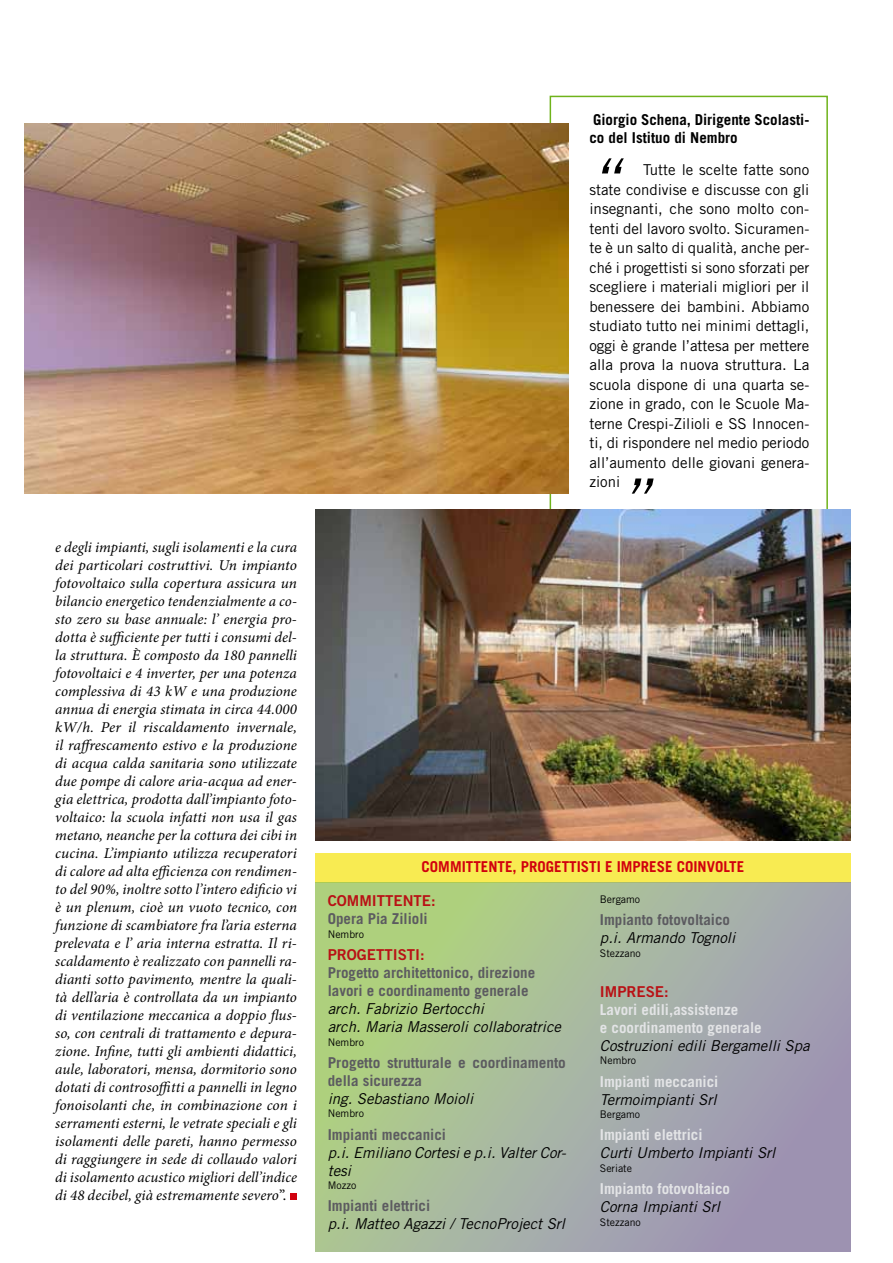
<style>
.page{position:relative;width:893px;height:1263px;background:#fff}
.page>*{position:absolute;margin:0;border:0;box-sizing:border-box;transform-origin:0 0}
.t1{font:italic 60px "Trade Gothic LT Std";color:#000}
.t2{font:italic 15px/18px "Minion Pro";letter-spacing:.005em;color:#000;text-align:justify}
.t3{font:15px/19.5px "Trade Gothic LT Std";color:#000;text-align:justify}
.t4{font:italic 15px/18px "Trade Gothic LT Std";color:#000}
.t5{font:700 15px/18px "Trade Gothic LT Std";color:#5c5b60}
.t6{font:700 15px/18px "Trade Gothic LT Std";color:#e3e4e6}
.t7{font:700 15px/18px "Trade Gothic LT Std";color:#000}
.t8{font:700 15px "Trade Gothic LT Std";color:#d1010e}
.t9{font:15px "Trade Gothic LT Std Bd 2";color:#b91115}
.t10{font:10.5px "Trade Gothic LT Std";color:#000}
.s1{font-weight:500;font-style:normal}
</style>
<div class="page">
<div style="left:290px;top:1193px;width:7px;height:7px;background:#d1010e"></div>
<div style="left:315px;top:853px;width:536px;height:30px;background:#f8eb52"></div>
<svg style="left:315px;top:883px;width:536px;height:368px;background:#a7b49f"></svg>
<img style="left:24px;top:123px;width:544px;height:370px">
<img style="left:315px;top:509px;width:535px;height:332px">
<p class="t2" style="left:55px;top:538px;width:243px">e degli impianti, sugli isolamenti e la cura dei particolari costruttivi. Un impianto fotovoltaico sulla copertura assicura un bilancio energetico tendenzialmente a co&shy;sto zero su base annuale: l’ energia pro&shy;dotta è sufficiente per tutti i consumi del&shy;la struttura. È composto da 180 pannelli fotovoltaici e 4 inverter, per una potenza complessiva di 43 kW e una produzione annua di energia stimata in circa 44.000 kW/h. Per il riscaldamento invernale, il raffrescamento estivo e la produzione di acqua calda sanitaria sono utilizzate due pompe di calore aria-acqua ad ener&shy;gia elettrica, prodotta dall’impianto foto&shy;voltaico: la scuola infatti non usa il gas metano, neanche per la cottura dei cibi in cucina. L’impianto utilizza recuperatori di calore ad alta efficienza con rendimen&shy;to del 90%, inoltre sotto l’intero edificio vi è un plenum, cioè un vuoto tecnico, con funzione di scambiatore fra l’aria esterna prelevata e l’ aria interna estratta. Il ri&shy;scaldamento è realizzato con pannelli ra&shy;dianti sotto pavimento, mentre la quali&shy;tà dell’aria è controllata da un impianto di ventilazione meccanica a doppio flus&shy;so, con centrali di trattamento e depura&shy;zione. Infine, tutti gli ambienti didattici, aule, laboratori, mensa, dormitorio sono dotati di controsoffitti a pannelli in legno fonoisolanti che, in combinazione con i serramenti esterni, le vetrate speciali e gli isolamenti delle pareti, hanno permesso di raggiungere in sede di collaudo valori di isolamento acustico migliori dell’indice di 48 decibel, già estremamente severo<span class="s1">”.</span></p>
<p class="t7" style="left:589px;top:110px;width:222px">Giorgio Schena, Dirigente Scolasti&shy;co del Istituo di Nembro</p>
<h1 class="t1" style="left:589px;top:145px;width:31px">“</h1>
<p class="t3" style="left:589px;top:160px;width:222px;text-indent:54px">Tutte le scelte fatte sono state condivise e discusse con gli insegnanti, che sono molto con&shy;tenti del lavoro svolto. Sicuramen&shy;te è un salto di qualità, anche per&shy;ché i progettisti si sono sforzati per scegliere i materiali migliori per il benessere dei bambini. Abbiamo studiato tutto nei minimi dettagli, oggi è grande l’attesa per mettere alla prova la nuova struttura. La scuola dispone di una quarta se&shy;zione in grado, con le Scuole Ma&shy;terne Crespi-Zilioli e SS Innocen&shy;ti, di rispondere nel medio periodo all’aumento delle giovani genera&shy;zioni</p>
<h1 class="t1" style="left:620px;top:464px;width:31px">”</h1>
<p class="t8" style="left:422px;top:858px;width:324px">Committente, progettisti e imprese coinvolte</p>
<p class="t9" style="left:328px;top:892px;width:109px">COMMITTENTE:</p>
<p class="t5" style="left:328px;top:910px;width:102px">Opera Pia Zilioli</p>
<p class="t10" style="left:328px;top:928px;width:38px">Nembro</p>
<p class="t9" style="left:328px;top:945px;width:99px">PROGETTISTI:</p>
<p class="t5" style="left:328px;top:963px;width:209px">Progetto architettonico, direzione lavori e coordinamento generale</p>
<p class="t4" style="left:328px;top:1000px;width:235px">arch. Fabrizio Bertocchi<br>arch. Maria Masseroli collaboratrice</p>
<p class="t10" style="left:328px;top:1035px;width:38px">Nembro</p>
<p class="t5" style="left:328px;top:1053px;width:240px">Progetto strutturale e coordinamento della sicurezza</p>
<p class="t4" style="left:328px;top:1090px;width:147px">ing. Sebastiano Moioli</p>
<p class="t10" style="left:328px;top:1107px;width:38px">Nembro</p>
<p class="t5" style="left:328px;top:1125px;width:120px">Impianti meccanici</p>
<p class="t4" style="left:328px;top:1143px;width:240px">p.i. Emiliano Cortesi e p.i. Valter Cor&shy;tesi</p>
<p class="t10" style="left:328px;top:1179px;width:30px">Mozzo</p>
<p class="t5" style="left:328px;top:1197px;width:104px">Impianti elettrici</p>
<p class="t4" style="left:328px;top:1215px;width:239px">p.i. Matteo Agazzi / TecnoProject Srl</p>
<p class="t10" style="left:600px;top:893px;width:42px">Bergamo</p>
<p class="t5" style="left:600px;top:911px;width:132px">Impianto fotovoltaico</p>
<p class="t4" style="left:600px;top:929px;width:137px">p.i. Armando Tognoli</p>
<p class="t10" style="left:600px;top:947px;width:42px">Stezzano</p>
<p class="t9" style="left:600px;top:982px;width:70px">I MPRESE:</p>
<p class="t6" style="left:600px;top:1000px;width:163px">Lavori edili,assistenze<br>e coordinamento generale</p>
<p class="t4" style="left:600px;top:1037px;width:211px">Costruzioni edili Bergamelli Spa</p>
<p class="t10" style="left:600px;top:1054px;width:38px">Nembro</p>
<p class="t6" style="left:600px;top:1072px;width:120px">Impianti meccanici</p>
<p class="t4" style="left:600px;top:1090px;width:118px">Termoimpianti Srl</p>
<p class="t10" style="left:600px;top:1108px;width:42px">Bergamo</p>
<p class="t6" style="left:600px;top:1126px;width:104px">Impianti elettrici</p>
<p class="t4" style="left:600px;top:1144px;width:177px">Curti Umberto Impianti Srl</p>
<p class="t10" style="left:600px;top:1162px;width:34px">Seriate</p>
<p class="t6" style="left:600px;top:1179px;width:132px">Impianto fotovoltaico</p>
<p class="t4" style="left:600px;top:1198px;width:121px">Corna Impianti Srl</p>
<p class="t10" style="left:600px;top:1215px;width:42px">Stezzano</p>
</div>
